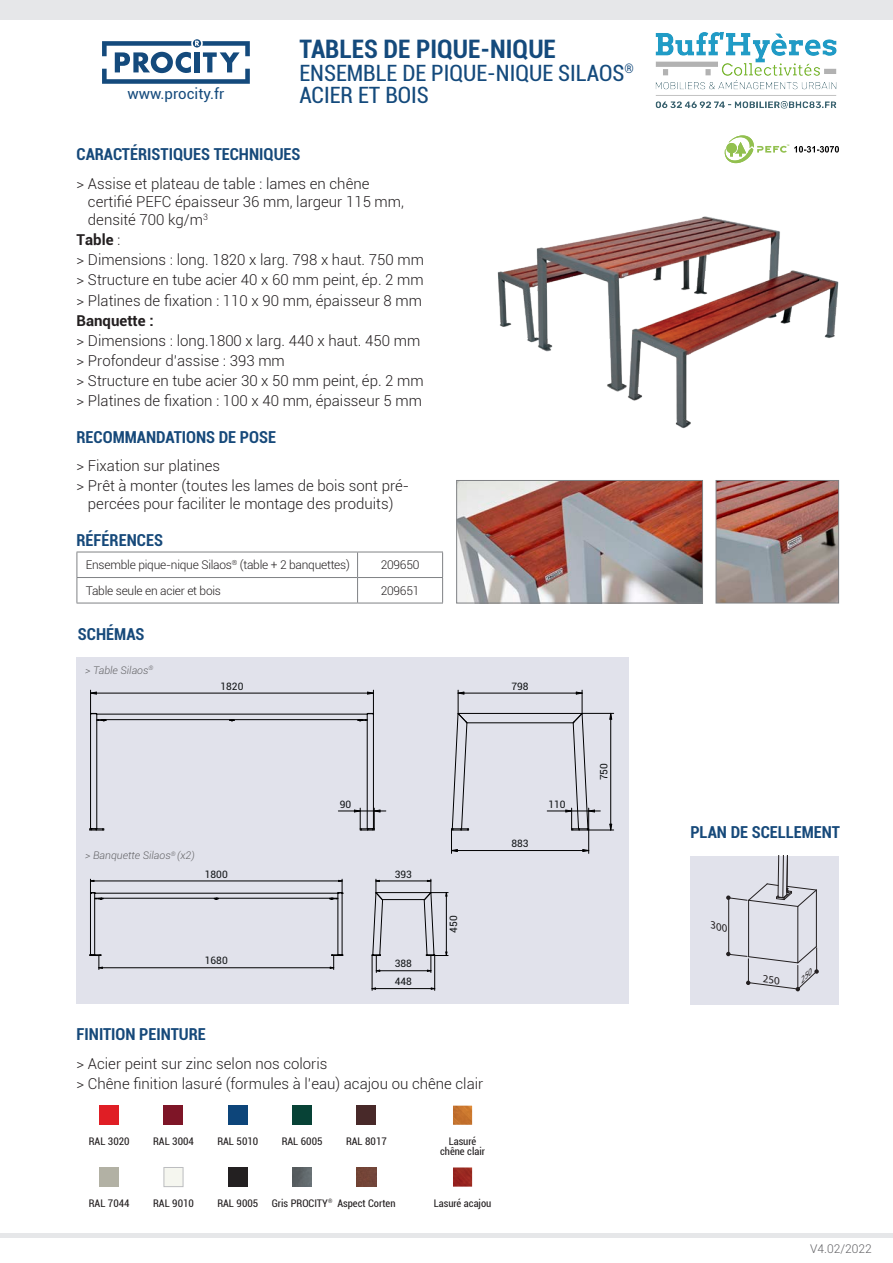
<style>
.page{position:relative;width:893px;height:1263px;background:#fff}
.page>*{position:absolute;margin:0;border:0;box-sizing:border-box;transform-origin:0 0}
.t1{font:700 condensed 25.5px "Roboto";color:#144a7c}
.t2{font:condensed 22.5px "Roboto";color:#144a7c}
.t3{font:700 condensed 16.5px "Roboto";color:#16497a}
.textes_à_puce{font:300 15px/18px "Roboto";color:#231f20}
.textes_à_puce-2{font:700 15px "Roboto";color:#231f20}
.t4{font:15px "Roboto";color:#144a7c}
._2011-Tab_LIGHT_dési{font:300 12px "Roboto";letter-spacing:-.02em;color:#231f20}
._2010-tab_ref{font:300 12px "Roboto";letter-spacing:-.02em;color:#231f20}
.t5{font:300 12px "Roboto";color:#636366}
.t6{font:condensed 10.5px/10.5px "Roboto";color:#231f20;text-align:center}
.t7{font:italic 300 10.5px "Roboto";color:#636366}
.t8{font:10.2px "Roboto";color:#101315}
.t9{font:condensed 6.15px "Roboto";color:#231f20}
.s1{font-weight:300}
</style>
<div class="page">
<div style="left:0;top:0;width:893px;height:19px;background:#e6e7e9"></div>
<hr style="left:0;top:1233px;width:893px;height:4px;background:#e6e7e9">
<svg style="left:102px;top:39px;width:148px;height:45px"></svg>
<hr style="left:77px;top:552px;width:281px;height:1px;background:#808285">
<hr style="left:358px;top:552px;width:85px;height:1px;background:#808285">
<hr style="left:77px;top:577px;width:281px;height:1px;background:#808285">
<svg style="left:77px;top:552px;width:1px;height:51px"></svg>
<hr style="left:358px;top:577px;width:85px;height:1px;background:#808285">
<svg style="left:357px;top:552px;width:1px;height:51px"></svg>
<svg style="left:442px;top:552px;width:1px;height:51px"></svg>
<hr style="left:77px;top:603px;width:281px;height:1px;background:#808285">
<hr style="left:358px;top:603px;width:85px;height:1px;background:#808285">
<div style="left:100px;top:1106px;width:19px;height:19px;background:#e01e25"></div>
<div style="left:100px;top:1167px;width:19px;height:19px;background:#b2b1a4"></div>
<div style="left:164px;top:1106px;width:19px;height:19px;background:#7e1527"></div>
<div style="left:164px;top:1167px;width:19px;height:20px;background:#f5f6ef;border:1px solid #bcbdc0"></div>
<div style="left:228px;top:1106px;width:19px;height:19px;background:#0d457a"></div>
<div style="left:228px;top:1167px;width:19px;height:19px;background:#232021"></div>
<div style="left:293px;top:1106px;width:19px;height:19px;background:#074236"></div>
<img style="left:357px;top:1167px;width:19px;height:19px">
<div style="left:357px;top:1106px;width:19px;height:19px;background:#482929"></div>
<img style="left:293px;top:1167px;width:19px;height:19px">
<img style="left:453px;top:1106px;width:19px;height:19px">
<img style="left:453px;top:1167px;width:19px;height:19px">
<div style="left:77px;top:657px;width:552px;height:347px;background:#e1e2eb"></div>
<hr style="left:95px;top:893px;width:243px;height:1px;background:#000001">
<hr style="left:95px;top:898px;width:243px;height:1px;background:#000001">
<hr style="left:342px;top:893px;width:1px;height:62px;background:#000001">
<hr style="left:338px;top:893px;width:1px;height:62px;background:#000001">
<hr style="left:94px;top:893px;width:1px;height:62px;background:#000001">
<hr style="left:90px;top:893px;width:1px;height:62px;background:#000001">
<hr style="left:382px;top:899px;width:43px;height:1px;background:#000001">
<hr style="left:376px;top:892px;width:55px;height:1px;background:#000001">
<svg style="left:90px;top:879px;width:14px;height:21px"></svg>
<svg style="left:329px;top:879px;width:14px;height:21px"></svg>
<hr style="left:90px;top:881px;width:252px;height:1px;background:#000001">
<hr style="left:376px;top:881px;width:55px;height:1px;background:#000001">
<hr style="left:372px;top:955px;width:1px;height:35px;background:#000001">
<hr style="left:434px;top:955px;width:1px;height:35px;background:#000001">
<hr style="left:372px;top:988px;width:63px;height:1px;background:#000001">
<svg style="left:90px;top:954px;width:13px;height:15px"></svg>
<svg style="left:330px;top:954px;width:14px;height:15px"></svg>
<hr style="left:99px;top:967px;width:235px;height:1px;background:#000001">
<svg style="left:372px;top:879px;width:11px;height:93px"></svg>
<svg style="left:423px;top:879px;width:25px;height:93px"></svg>
<hr style="left:376px;top:970px;width:55px;height:1px;background:#000001">
<hr style="left:97px;top:714px;width:1px;height:115px;background:#000001">
<hr style="left:90px;top:714px;width:1px;height:115px;background:#000001">
<svg style="left:90px;top:828px;width:15px;height:3px"></svg>
<hr style="left:373px;top:714px;width:1px;height:115px;background:#000001">
<hr style="left:367px;top:714px;width:1px;height:115px;background:#000001">
<hr style="left:97px;top:714px;width:270px;height:1px;background:#000001">
<hr style="left:97px;top:719px;width:270px;height:1px;background:#000001">
<hr style="left:467px;top:722px;width:106px;height:1px;background:#000001">
<hr style="left:458px;top:713px;width:124px;height:1px;background:#000001">
<svg style="left:90px;top:690px;width:17px;height:31px"></svg>
<svg style="left:358px;top:690px;width:16px;height:31px"></svg>
<hr style="left:91px;top:693px;width:282px;height:1px;background:#000001">
<hr style="left:458px;top:693px;width:124px;height:1px;background:#000001">
<svg style="left:451px;top:690px;width:18px;height:163px"></svg>
<hr style="left:451px;top:850px;width:138px;height:1px;background:#000001">
<svg style="left:565px;top:690px;width:49px;height:163px"></svg>
<hr style="left:547px;top:811px;width:53px;height:1px;background:#000001">
<svg style="left:354px;top:808px;width:27px;height:23px"></svg>
<hr style="left:338px;top:811px;width:48px;height:1px;background:#000001">
<div style="left:690px;top:855px;width:149px;height:149px;background:#e1e2eb"></div>
<hr style="left:816px;top:890px;width:1px;height:56px;background:#231f20">
<hr style="left:748px;top:900px;width:1px;height:57px;background:#231f20">
<hr style="left:798px;top:906px;width:1px;height:57px;background:#231f20">
<svg style="left:726px;top:855px;width:91px;height:52px"></svg>
<hr style="left:728px;top:897px;width:1px;height:57px;background:#231f20">
<img style="left:497px;top:216px;width:342px;height:213px">
<img style="left:718px;top:482px;width:119px;height:119px">
<div style="left:716px;top:480px;width:123px;height:123px;border:1px solid #808285"></div>
<img style="left:458px;top:482px;width:243px;height:119px">
<div style="left:456px;top:480px;width:247px;height:123px;border:1px solid #808285"></div>
<svg style="left:724px;top:135px;width:115px;height:28px"></svg>
<img style="left:655px;top:32px;width:182px;height:77px">
<svg style="left:726px;top:946px;width:93px;height:45px"></svg>
<p class="t4" style="left:127px;top:83px;width:98px">www.procity.fr</p>
<h1 class="t1" style="left:299px;top:31px;width:258px">TABLES DE PIQUE-NIQUE</h1>
<p class="t2" style="left:299px;top:57px;width:336px">ENSEMBLE DE PIQUE-NIQUE SILAOS<sup>®</sup></p>
<p class="t2" style="left:299px;top:80px;width:131px">ACIER ET BOIS</p>
<p class="t3" style="left:77px;top:143px;width:225px">CARACTÉRISTIQUES TECHNIQUES</p>
<p class="textes_à_puce" style="left:88px;top:174px;width:318px;text-indent:-11px">&gt; Assise et plateau de table : lames en chêne certifié PEFC épaisseur 36 mm, largeur 115 mm, densité 700 kg/m<sup>3</sup></p>
<p class="textes_à_puce-2" style="left:77px;top:229px;width:45px">Table <span class="s1">:</span></p>
<p class="textes_à_puce" style="left:77px;top:250px;width:349px">&gt; Dimensions : long. 1820 x larg. 798 x haut. 750 mm</p>
<p class="textes_à_puce" style="left:77px;top:271px;width:349px">&gt; Structure en tube acier 40 x 60 mm peint, ép. 2 mm</p>
<p class="textes_à_puce" style="left:77px;top:291px;width:347px">&gt; Platines de fixation : 110 x 90 mm, épaisseur 8 mm</p>
<p class="textes_à_puce-2" style="left:77px;top:310px;width:79px">Banquette :</p>
<p class="textes_à_puce" style="left:77px;top:331px;width:345px">&gt; Dimensions : long.1800 x larg. 440 x haut. 450 mm</p>
<p class="textes_à_puce" style="left:77px;top:351px;width:210px">&gt; Profondeur d’assise : 393 mm</p>
<p class="textes_à_puce" style="left:77px;top:371px;width:349px">&gt; Structure en tube acier 30 x 50 mm peint, ép. 2 mm</p>
<p class="textes_à_puce" style="left:77px;top:391px;width:347px">&gt; Platines de fixation : 100 x 40 mm, épaisseur 5 mm</p>
<p class="t3" style="left:77px;top:425px;width:201px">RECOMMANDATIONS DE POSE</p>
<p class="textes_à_puce" style="left:77px;top:456px;width:145px">&gt; Fixation sur platines</p>
<p class="textes_à_puce" style="left:77px;top:477px;width:334px;text-align:center">&gt; Prêt à monter (toutes les lames de bois sont pré&shy;percées pour faciliter le montage des produits)</p>
<p class="t3" style="left:77px;top:528px;width:88px">RÉFÉRENCES</p>
<p class="_2011-Tab_LIGHT_dési" style="left:86px;top:557px;width:266px">Ensemble pique-nique Silaos<sup>®</sup> (table + 2 banquettes)</p>
<p class="_2010-tab_ref" style="left:381px;top:557px;width:40px">209650</p>
<p class="_2011-Tab_LIGHT_dési" style="left:86px;top:582px;width:137px">Table seule en acier et bois</p>
<p class="_2010-tab_ref" style="left:381px;top:582px;width:40px">209651</p>
<p class="t3" style="left:78px;top:623px;width:68px">SCHÉMAS</p>
<p class="t7" style="left:85px;top:663px;width:70px">&gt; Table Silaos<sup>®</sup></p>
<p class="t8" style="left:220px;top:679px;width:24px">1820</p>
<p class="t8" style="left:511px;top:679px;width:19px">798</p>
<p class="t8" style="left:340px;top:797px;width:13px">90</p>
<p class="t7" style="left:85px;top:848px;width:111px">&gt; Banquette Silaos<sup>®</sup> (x2)</p>
<p class="t8" style="left:205px;top:867px;width:24px">1800</p>
<p class="t8" style="left:395px;top:867px;width:19px">393</p>
<p class="t8" style="left:205px;top:953px;width:24px">1680</p>
<p class="t8" style="left:395px;top:956px;width:19px">388</p>
<p class="t8" style="left:395px;top:974px;width:19px">448</p>
<p class="t8" style="left:446px;top:933px;width:19px;rotate:-90deg">450</p>
<p class="t3" style="left:77px;top:1023px;width:131px">FINITION PEINTURE</p>
<p class="textes_à_puce" style="left:77px;top:1054px;width:252px">&gt; Acier peint sur zinc selon nos coloris</p>
<p class="textes_à_puce" style="left:77px;top:1074px;width:408px">&gt; Chêne finition lasuré (formules à l’eau) acajou ou chêne clair</p>
<p class="t6" style="left:89px;top:1136px;width:42px">RAL 3020</p>
<p class="t6" style="left:153px;top:1136px;width:42px">RAL 3004</p>
<p class="t6" style="left:217px;top:1136px;width:42px">RAL 5010</p>
<p class="t6" style="left:282px;top:1136px;width:42px">RAL 6005</p>
<p class="t6" style="left:346px;top:1136px;width:42px">RAL 8017</p>
<p class="t6" style="left:440px;top:1136px;width:46px">Lasuré chêne clair</p>
<p class="t6" style="left:89px;top:1197px;width:42px">RAL 7044</p>
<p class="t6" style="left:153px;top:1197px;width:42px">RAL 9010</p>
<p class="t6" style="left:217px;top:1197px;width:42px">RAL 9005</p>
<p class="t6" style="left:272px;top:1197px;width:58px">Gris PROCITY</p>
<p class="t6" style="left:337px;top:1197px;width:60px">Aspect Corten</p>
<p class="t6" style="left:434px;top:1197px;width:59px">Lasuré acajou</p>
<p class="t9" style="left:328px;top:1197px;width:6px">®</p>
<p class="t8" style="left:511px;top:836px;width:19px">883</p>
<p class="t8" style="left:548px;top:797px;width:19px">110</p>
<p class="t8" style="left:597px;top:780px;width:19px;rotate:-90deg">750</p>
<p class="t3" style="left:690px;top:821px;width:151px">PLAN DE SCELLEMENT</p>
<p class="t5" style="left:810px;top:1240px;width:63px">V4.02/2022</p>
</div>
